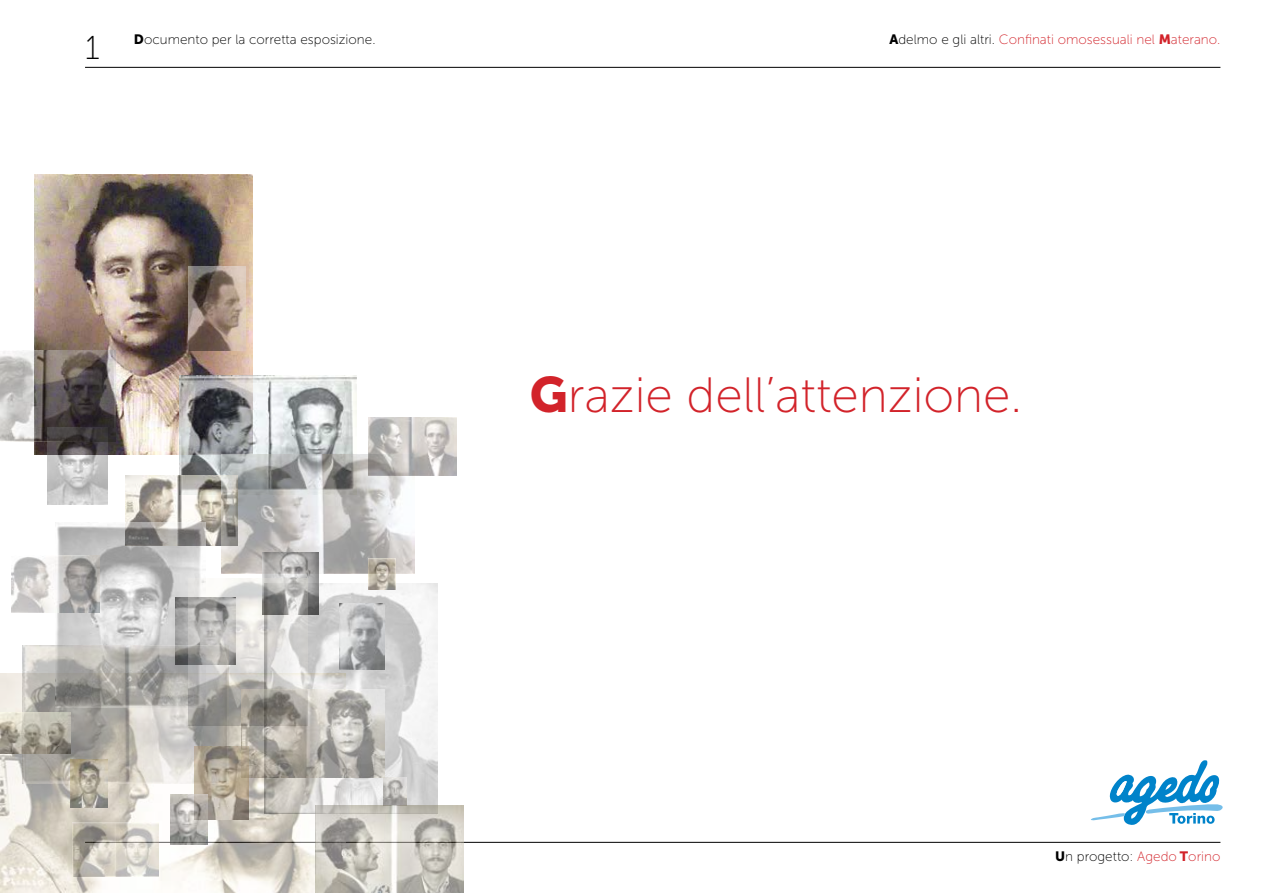
<style>
.page{position:relative;width:1263px;height:893px;background:#fff}
.page>*{position:absolute;margin:0;border:0;box-sizing:border-box;transform-origin:0 0}
.t1{font:49.5px "Museo Sans 100";color:#d2232a}
.t2{font:33px "Museo Sans 100";color:#000}
.t3{font:13.5px "Museo Sans 100";color:#000}
.t4{font:13.5px "Museo Sans 100";color:#d2232a}
.s1{font-family:"Museo Sans 900"}
.s2{font-family:"Museo Sans 900";color:#000}
.s3{color:#000}
.s4{color:#d2232a}
.s5{font-family:"Museo Sans 900";color:#d2232a}
</style>
<div class="page">
<hr style="left:85px;top:67px;width:1135px;height:1px;background:#000">
<hr style="left:85px;top:842px;width:1135px;height:1px;background:#000">
<img style="left:34px;top:174px;width:218px;height:280px">
<img style="left:0;top:673px;width:316px;height:220px">
<img style="left:265px;top:584px;width:172px;height:229px">
<img style="left:180px;top:376px;width:177px;height:99px">
<img style="left:47px;top:441px;width:60px;height:63px">
<img style="left:125px;top:475px;width:97px;height:71px">
<img style="left:222px;top:454px;width:192px;height:120px">
<img style="left:56px;top:523px;width:149px;height:122px">
<img style="left:175px;top:598px;width:14px;height:47px">
<img style="left:262px;top:552px;width:56px;height:63px">
<img style="left:22px;top:645px;width:206px;height:138px">
<img style="left:189px;top:578px;width:119px;height:147px">
<img style="left:0;top:350px;width:115px;height:91px">
<img style="left:339px;top:603px;width:45px;height:67px">
<img style="left:241px;top:689px;width:143px;height:88px">
<img style="left:195px;top:747px;width:53px;height:72px">
<img style="left:11px;top:555px;width:89px;height:57px">
<img style="left:383px;top:777px;width:24px;height:29px">
<img style="left:70px;top:759px;width:37px;height:48px">
<img style="left:368px;top:558px;width:27px;height:31px">
<img style="left:368px;top:418px;width:89px;height:57px">
<img style="left:0;top:713px;width:70px;height:41px">
<img style="left:170px;top:795px;width:37px;height:49px">
<img style="left:316px;top:806px;width:148px;height:87px">
<img style="left:73px;top:823px;width:85px;height:54px">
<img style="left:189px;top:267px;width:57px;height:83px">
<svg style="left:1091px;top:760px;width:132px;height:65px"></svg>
<h2 class="t2" style="left:85px;top:30px;width:16px">1</h2>
<p class="t3" style="left:134px;top:32px;width:243px"><span class="s1">D</span>ocumento per la corretta esposizione.</p>
<p class="t4" style="left:889px;top:32px;width:332px"><span class="s2">A</span><span class="s3">delmo e gli altri.</span> Confinati omosessuali nel <span class="s1">M</span>aterano.</p>
<h1 class="t1" style="left:530px;top:369px;width:494px"><span class="s1">G</span>razie dell’attenzione.</h1>
<p class="t3" style="left:1055px;top:849px;width:167px"><span class="s1">U</span>n progetto: <span class="s4">Agedo</span> <span class="s5">T</span><span class="s4">orino</span></p>
</div>
